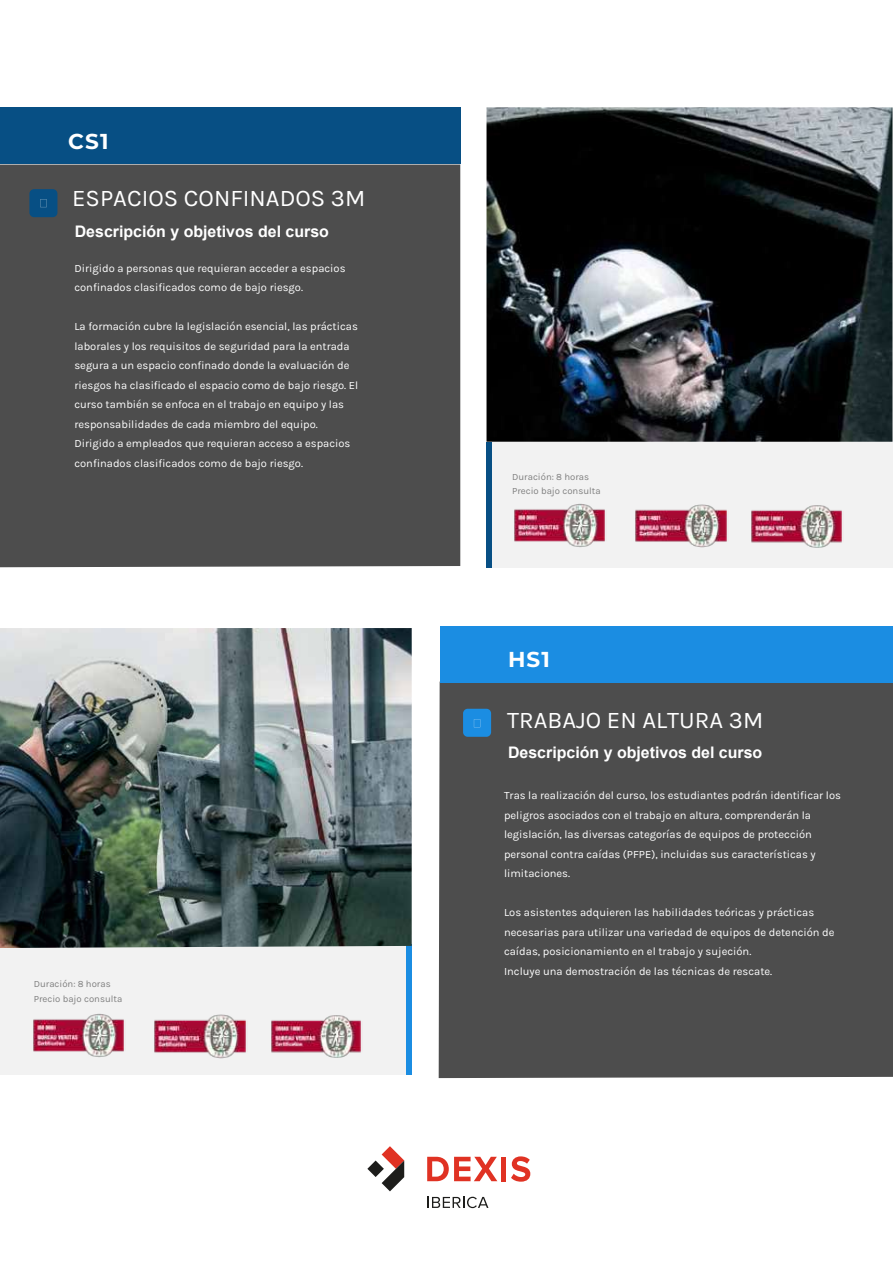
<style>
.page{position:relative;width:893px;height:1263px;background:#fff}
.page>*{position:absolute;margin:0;border:0;box-sizing:border-box;transform-origin:0 0}
.t1{font:23.85px "Karla";color:#fff}
.t2{font:700 21.6px "Montserrat";letter-spacing:.05em;color:#fff}
.t3{font:700 15.9px "Arial";color:#fff}
.t4{font:11.1px/19.5px "Karla";color:#fff}
.t5{font:9.6px "Karla";color:#7f7f7f}
</style>
<div class="page">
<div style="left:0;top:165px;width:460px;height:402px;background:#4d4d4d"></div>
<div style="left:0;top:107px;width:460px;height:57px;background:#074f84"></div>
<div style="left:488px;top:442px;width:405px;height:126px;background:#f2f2f2"></div>
<div style="left:486px;top:442px;width:6px;height:126px;background:#074f84"></div>
<div style="left:69px;top:185px;width:321px;height:109px;background:#4d4d4d"></div>
<img style="left:486px;top:107px;width:406px;height:335px">
<img style="left:514px;top:503px;width:91px;height:44px">
<img style="left:635px;top:504px;width:92px;height:44px">
<img style="left:751px;top:505px;width:91px;height:43px">
<svg style="left:29px;top:189px;width:28px;height:28px"></svg>
<div style="left:439px;top:681px;width:454px;height:397px;background:#4d4d4d"></div>
<div style="left:440px;top:626px;width:453px;height:57px;background:#1b8de2"></div>
<svg style="left:463px;top:709px;width:28px;height:28px"></svg>
<div style="left:0;top:945px;width:411px;height:130px;background:#f2f2f2"></div>
<div style="left:406px;top:944px;width:6px;height:131px;background:#1b8de2"></div>
<img style="left:0;top:628px;width:412px;height:320px">
<img style="left:33px;top:1013px;width:91px;height:44px">
<img style="left:154px;top:1014px;width:92px;height:45px">
<img style="left:271px;top:1015px;width:90px;height:43px">
<svg style="left:427px;top:1157px;width:70px;height:24px"></svg>
<div style="left:501px;top:1157px;width:5px;height:24px;background:#e03223"></div>
<svg style="left:511px;top:1156px;width:19px;height:26px"></svg>
<svg style="left:428px;top:1197px;width:60px;height:11px"></svg>
<svg style="left:367px;top:1146px;width:37px;height:45px"></svg>
<h2 class="t2" style="left:68px;top:125px;width:42px">CS1</h2>
<h1 class="t1" style="left:72px;top:183px;width:295px">ESPACIOS CONFINADOS 3M</h1>
<h3 class="t3" style="left:75px;top:220px;width:256px">Descripción y objetivos del curso</h3>
<p class="t4" style="left:74px;top:258px;width:273px">Dirigido a personas que requieran acceder a espacios confinados clasificados como de bajo riesgo.</p>
<p class="t4" style="left:74px;top:316px;width:285px">La formación cubre la legislación esencial, las prácticas laborales y los requisitos de seguridad para la entrada segura a un espacio confinado donde la evaluación de riesgos ha clasificado el espacio como de bajo riesgo. El curso también se enfoca en el trabajo en equipo y las responsabilidades de cada miembro del equipo.<br>Dirigido a empleados que requieran acceso a espacios confinados clasificados como de bajo riesgo.</p>
<p class="t5" style="left:34px;top:977px;width:78px">Duración: 8 horas</p>
<p class="t5" style="left:34px;top:993px;width:90px">Precio bajo consulta</p>
<p class="t5" style="left:512px;top:470px;width:78px">Duración: 8 horas</p>
<p class="t5" style="left:512px;top:485px;width:90px">Precio bajo consulta</p>
<h2 class="t2" style="left:508px;top:644px;width:43px">HS1</h2>
<h1 class="t1" style="left:507px;top:705px;width:257px">TRABAJO EN ALTURA 3M</h1>
<h3 class="t3" style="left:508px;top:742px;width:256px">Descripción y objetivos del curso</h3>
<p class="t4" style="left:504px;top:785px;width:338px">Tras la realización del curso, los estudiantes podrán identificar los peligros asociados con el trabajo en altura, comprenderán la legislación, las diversas categorías de equipos de protección personal contra caídas (PFPE), incluidas sus características y limitaciones.</p>
<p class="t4" style="left:504px;top:902px;width:332px">Los asistentes adquieren las habilidades teóricas y prácticas necesarias para utilizar una variedad de equipos de detención de caídas, posicionamiento en el trabajo y sujeción.<br>Incluye una demostración de las técnicas de rescate.</p>
</div>
